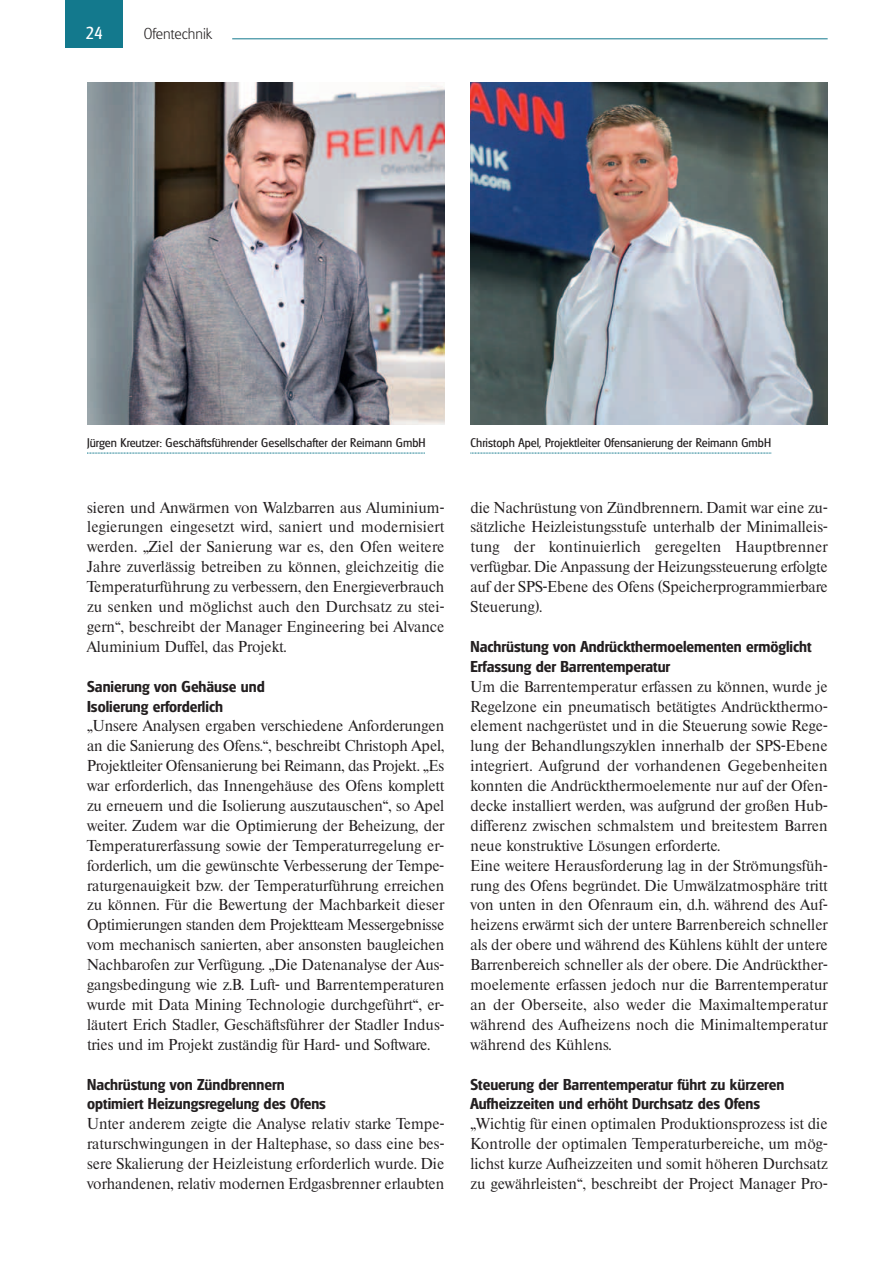
<style>
.page{position:relative;width:893px;height:1263px;background:#fff}
.page>*{position:absolute;margin:0;border:0;box-sizing:border-box;transform-origin:0 0}
.t1{font:16.95px "Glasgow Serial";color:#fff}
.t2{font:15.3px/20px "Thames Serial";color:#231f20;text-align:justify}
.t3{font:700 15.3px/20px "Glasgow Serial";color:#231f20}
.t4{font:200 15.3px "Glasgow Serial";color:#231f20}
.t5{font:12.15px "Glasgow Serial";color:#231f20}
</style>
<div class="page">
<div style="left:65px;top:0;width:58px;height:48px;background:#13798d"></div>
<hr style="left:232px;top:38px;width:596px;height:1px;background:#13798d">
<img style="left:87px;top:83px;width:357px;height:341px">
<img style="left:470px;top:83px;width:358px;height:341px">
<svg style="left:87px;top:453px;width:338px;height:1px"></svg>
<svg style="left:471px;top:453px;width:300px;height:1px"></svg>
<p class="t1" style="left:85px;top:27px;width:19px">24</p>
<p class="t4" style="left:144px;top:28px;width:70px">Ofentechnik</p>
<p class="t5" style="left:87px;top:438px;width:340px">Jürgen Kreutzer: Geschäftsführender Gesellschafter der Reimann GmbH</p>
<p class="t5" style="left:470px;top:438px;width:302px">Christoph Apel, Projektleiter Ofensanierung der Reimann GmbH</p>
<p class="t2" style="left:87px;top:498px;width:359px">sieren und Anwärmen von Walzbarren aus Aluminium&shy;legierungen eingesetzt wird, saniert und modernisiert werden. „Ziel der Sanierung war es, den Ofen weitere Jahre zuverlässig betreiben zu können, gleichzeitig die Temperaturführung zu verbessern, den Energieverbrauch zu senken und möglichst auch den Durchsatz zu stei&shy;gern“, beschreibt der Manager Engineering bei Alvance Aluminium Duffel, das Projekt.</p>
<p class="t3" style="left:87px;top:677px;width:179px">Sanierung von Gehäuse und<br>Isolierung erforderlich</p>
<p class="t2" style="left:87px;top:717px;width:359px">„Unsere Analysen ergaben verschiedene Anforderungen an die Sanierung des Ofens.“, beschreibt Christoph Apel, Projektleiter Ofensanierung bei Reimann, das Projekt. „Es war erforderlich, das Innengehäuse des Ofens komplett zu erneuern und die Isolierung auszutauschen“, so Apel weiter. Zudem war die Optimierung der Beheizung, der Temperaturerfassung sowie der Temperaturregelung er&shy;forderlich, um die gewünschte Verbesserung der Tempe&shy;raturgenauigkeit bzw. der Temperaturführung erreichen zu können. Für die Bewertung der Machbarkeit dieser Optimierungen standen dem Projektteam Messergebnisse vom mechanisch sanierten, aber ansonsten baugleichen Nachbarofen zur Verfügung. „Die Datenanalyse der Aus&shy;gangsbedingung wie z.B. Luft- und Barrentemperaturen wurde mit Data Mining Technologie durchgeführt“, er&shy;läutert Erich Stadler, Geschäftsführer der Stadler Indus&shy;tries und im Projekt zuständig für Hard- und Software.</p>
<p class="t3" style="left:87px;top:1075px;width:240px">Nachrüstung von Zündbrennern optimiert Heizungsregelung des Ofens</p>
<p class="t2" style="left:87px;top:1115px;width:359px">Unter anderem zeigte die Analyse relativ starke Tempe&shy;raturschwingungen in der Haltephase, so dass eine bes&shy;sere Skalierung der Heizleistung erforderlich wurde. Die vorhandenen, relativ modernen Erdgasbrenner erlaubten</p>
<p class="t2" style="left:470px;top:498px;width:359px">die Nachrüstung von Zündbrennern. Damit war eine zu&shy;sätzliche Heizleistungsstufe unterhalb der Minimalleis&shy;tung der kontinuierlich geregelten Hauptbrenner verfügbar. Die Anpassung der Heizungssteuerung erfolgte auf der SPS-Ebene des Ofens (Speicherprogrammierbare Steuerung).</p>
<p class="t3" style="left:470px;top:638px;width:343px">Nachrüstung von Andrückthermoelementen ermöglicht<br>Erfassung der Barrentemperatur</p>
<p class="t2" style="left:470px;top:677px;width:359px;text-align:left">Um die Barrentemperatur erfassen zu können, wurde je Regelzone ein pneumatisch betätigtes Andrückthermo&shy;element nachgerüstet und in die Steuerung sowie Rege&shy;lung der Behandlungszyklen innerhalb der SPS-Ebene integriert. Aufgrund der vorhandenen Gegebenheiten konnten die Andrückthermoelemente nur auf der Ofen&shy;decke installiert werden, was aufgrund der großen Hub&shy;differenz zwischen schmalstem und breitestem Barren neue konstruktive Lösungen erforderte.<br>Eine weitere Herausforderung lag in der Strömungsfüh&shy;rung des Ofens begründet. Die Umwälzatmosphäre tritt von unten in den Ofenraum ein, d.h. während des Auf&shy;heizens erwärmt sich der untere Barrenbereich schneller als der obere und während des Kühlens kühlt der untere Barrenbereich schneller als der obere. Die Andrückther&shy;moelemente erfassen jedoch nur die Barrentemperatur an der Oberseite, also weder die Maximaltemperatur während des Aufheizens noch die Minimaltemperatur während des Kühlens.</p>
<p class="t3" style="left:470px;top:1075px;width:315px">Steuerung der Barrentemperatur führt zu kürzeren<br>Aufheizzeiten und erhöht Durchsatz des Ofens</p>
<p class="t2" style="left:470px;top:1115px;width:359px">„Wichtig für einen optimalen Produktionsprozess ist die Kontrolle der optimalen Temperaturbereiche, um mög&shy;lichst kurze Aufheizzeiten und somit höheren Durchsatz zu gewährleisten“, beschreibt der Project Manager Pro-</p>
</div>
